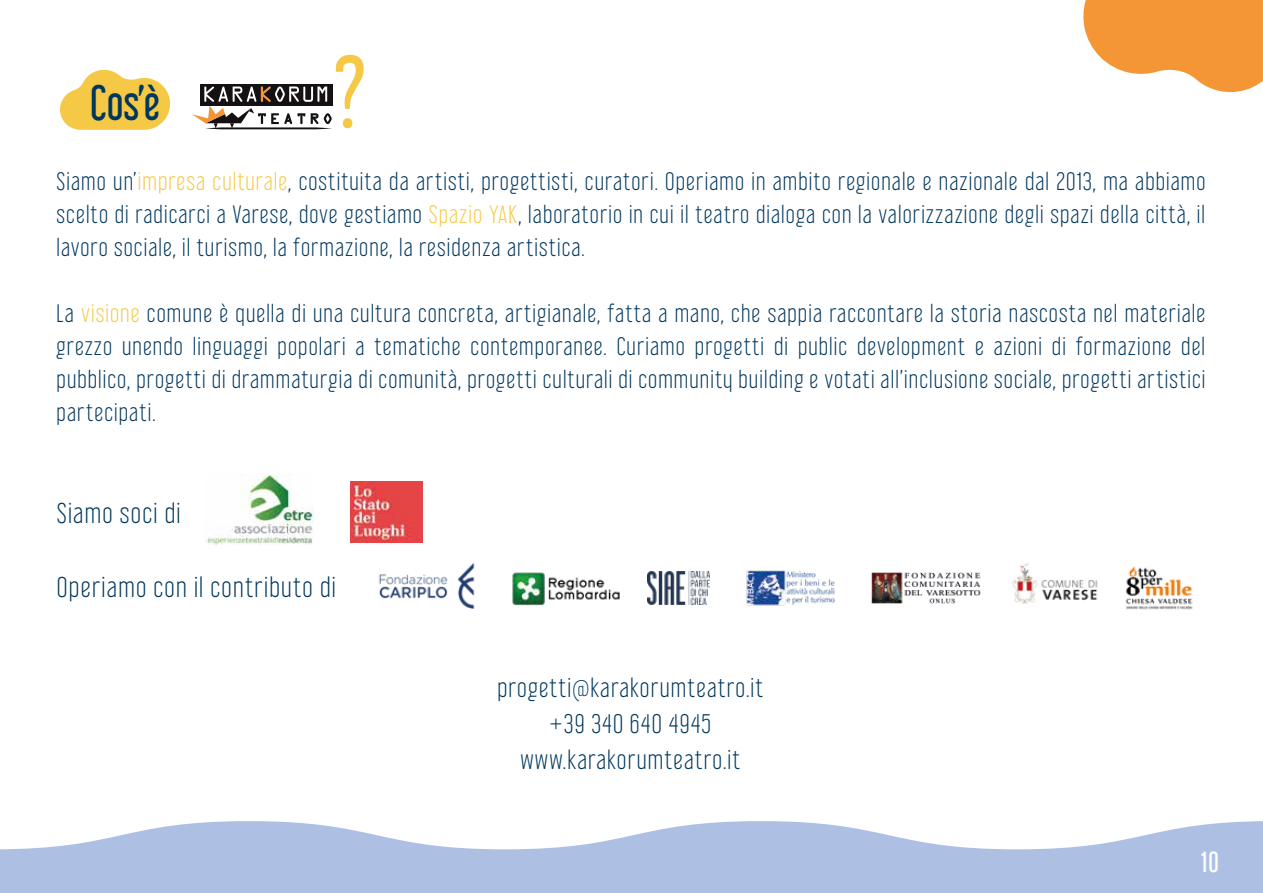
<style>
.page{position:relative;width:1263px;height:893px;background:#fff}
.page>*{position:absolute;margin:0;border:0;box-sizing:border-box;transform-origin:0 0}
.t1{font:43.5px "Libel Suit Rg";color:#00375e}
.t2{font:300 25.5px "Libel Suit";letter-spacing:.05em;color:#00375e}
.t3{font:25.5px "Libel Suit Rg";color:#fff}
.t4{font:300 24px/36px "Libel Suit";letter-spacing:.05em;color:#00375e;text-align:center}
.t5{font:300 22.5px/33px "Libel Suit";letter-spacing:.05em;color:#00375e;text-align:justify}
.s1{color:#f5c946}
</style>
<div class="page">
<svg style="left:1083px;top:0;width:180px;height:92px"></svg>
<svg style="left:0;top:821px;width:1263px;height:72px;fill:#adc0e4"></svg>
<svg style="left:192px;top:55px;width:172px;height:74px"></svg>
<svg style="left:60px;top:70px;width:110px;height:60px"></svg>
<img style="left:350px;top:482px;width:73px;height:61px">
<img style="left:205px;top:474px;width:109px;height:71px">
<img style="left:1012px;top:563px;width:86px;height:41px">
<img style="left:871px;top:572px;width:110px;height:31px">
<img style="left:379px;top:563px;width:96px;height:45px">
<img style="left:1125px;top:566px;width:68px;height:44px">
<img style="left:512px;top:572px;width:108px;height:34px">
<img style="left:647px;top:571px;width:62px;height:33px">
<img style="left:746px;top:570px;width:90px;height:36px">
<h1 class="t1" style="left:90px;top:68px;width:71px">Cos’è</h1>
<p class="t5" style="left:57px;top:162px;width:1150px">Siamo un’<span class="s1">impresa culturale</span>, costituita da artisti, progettisti, curatori. Operiamo in ambito regionale e nazionale dal 2013, ma abbiamo scelto di radicarci a Varese, dove gestiamo <span class="s1">Spazio YAK</span>, laboratorio in cui il teatro dialoga con la valorizzazione degli spazi della città, il lavoro sociale, il turismo, la formazione, la residenza artistica.</p>
<p class="t5" style="left:57px;top:294px;width:1150px">La <span class="s1">visione</span> comune è quella di una cultura concreta, artigianale, fatta a mano, che sappia raccontare la storia nascosta nel materiale grezzo unendo linguaggi popolari a tematiche contemporanee. Curiamo progetti di public development e azioni di formazione del pubblico, progetti di drammaturgia di comunità, progetti culturali di community building e votati all’inclusione sociale, progetti artistici partecipati.</p>
<p class="t2" style="left:57px;top:492px;width:125px">Siamo soci di</p>
<p class="t2" style="left:57px;top:566px;width:280px">Operiamo con il contributo di</p>
<p class="t4" style="left:497px;top:667px;width:267px">progetti@karakorumteatro.it +39 340 640 4945 www.karakorumteatro.it</p>
<p class="t3" style="left:1201px;top:841px;width:19px">10</p>
</div>
